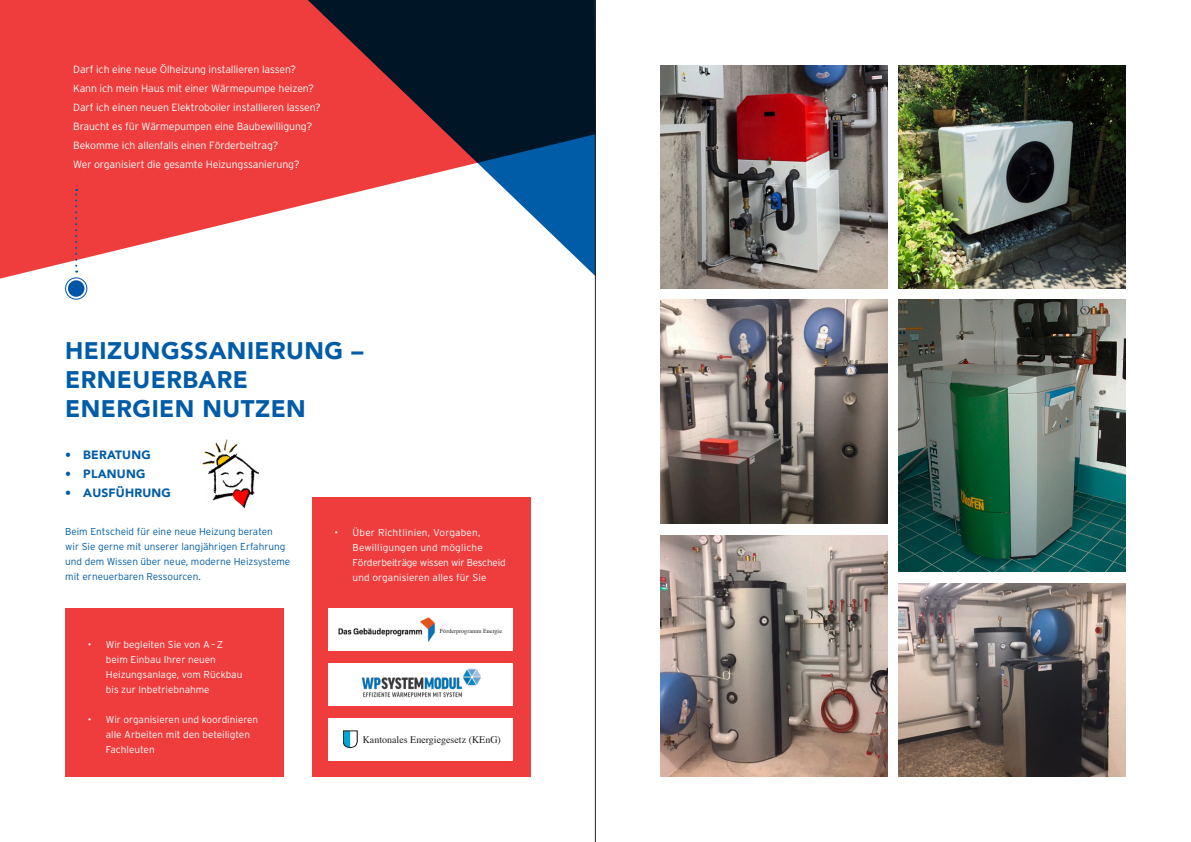
<style>
.page{position:relative;width:1191px;height:842px;background:#fff}
.page>*{position:absolute;margin:0;border:0;box-sizing:border-box;transform-origin:0 0}
.t1{font:900 24px/28.8px "Avenir";letter-spacing:.02em;color:#005ca7}
.t2{font:900 12px "Avenir";letter-spacing:.02em;color:#005ca7}
.t3{font:300 10.5px/19px "Interstate";letter-spacing:-.01em;color:#fff}
.t4{font:300 10px/15px "Interstate";color:#fff}
.t5{font:300 10px/15px "Interstate";color:#005ca7}
.t6{font:10px "Times";color:#231f20}
.t7{font:6.1px "Times";color:#231f20}
</style>
<div class="page">
<hr style="left:595px;top:0;width:1px;height:842px;background:#231f20">
<div style="left:312px;top:497px;width:218px;height:280px;background:#ee3d3c"></div>
<div style="left:65px;top:609px;width:218px;height:168px;background:#ee3d3c"></div>
<div style="left:329px;top:663px;width:184px;height:43px;background:#fff"></div>
<img style="left:361px;top:668px;width:120px;height:30px">
<div style="left:329px;top:718px;width:184px;height:42px;background:#fff"></div>
<div style="left:329px;top:609px;width:184px;height:42px;background:#fff"></div>
<img style="left:338px;top:617px;width:97px;height:25px">
<svg style="left:0;top:0;width:595px;height:281px;background:#f05a59"></svg>
<svg style="left:299px;top:0;width:296px;height:276px"></svg>
<img style="left:660px;top:65px;width:227px;height:223px">
<img style="left:660px;top:299px;width:227px;height:225px">
<img style="left:660px;top:535px;width:227px;height:242px">
<img style="left:899px;top:65px;width:226px;height:223px">
<img style="left:899px;top:299px;width:226px;height:273px">
<img style="left:899px;top:583px;width:226px;height:194px">
<svg style="left:75px;top:189px;width:2px;height:84px"></svg>
<div style="left:68px;top:280px;width:16px;height:17px;background:#0155a7;border-radius:50%"></div>
<div style="left:65px;top:278px;width:22px;height:21px;border:1px solid #0155a7;border-radius:50%"></div>
<img style="left:202px;top:440px;width:57px;height:69px">
<svg style="left:343px;top:731px;width:14px;height:16px"></svg>
<p class="t3" style="left:73px;top:60px;width:249px">Darf ich eine neue Ölheizung installieren lassen?<br>Kann ich mein Haus mit einer Wärmepumpe heizen?<br>Darf ich einen neuen Elektroboiler installieren lassen?<br>Braucht es für Wärmepumpen eine Baubewilligung?<br>Bekomme ich allenfalls einen Förderbeitrag?<br>Wer organisiert die gesamte Heizungssanierung?</p>
<h1 class="t1" style="left:65px;top:336px;width:300px">HEIZUNGSSANIERUNG –<br>ERNEUERBARE<br>ENERGIEN NUTZEN</h1>
<p class="t2" style="left:65px;top:444px;width:87px">• BERATUNG</p>
<p class="t2" style="left:65px;top:463px;width:82px">• PLANUNG</p>
<p class="t2" style="left:65px;top:482px;width:107px">• AUSFÜHRUNG</p>
<p class="t5" style="left:65px;top:524px;width:227px">Beim Entscheid für eine neue Heizung beraten<br>wir Sie gerne mit unserer langjährigen Erfahrung und dem Wissen über neue, moderne Heizsysteme mit erneuerbaren Ressourcen.</p>
<p class="t4" style="left:352px;top:525px;width:154px;text-indent:-18px">• Über Richtlinien, Vorgaben,<br>Bewilligungen und mögliche<br>Förderbeiträge wissen wir Bescheid und organisieren alles für Sie</p>
<p class="t4" style="left:106px;top:637px;width:138px;text-indent:-18px">• Wir begleiten Sie von A–Z beim Einbau Ihrer neuen<br>Heizungsanlage, vom Rückbau bis zur Inbetriebnahme</p>
<p class="t4" style="left:106px;top:712px;width:154px;text-indent:-18px">• Wir organisieren und koordinieren alle Arbeiten mit den beteiligten<br>Fachleuten</p>
<p class="t7" style="left:440px;top:625px;width:64px">Förderprogramm Energie</p>
<p class="t6" style="left:363px;top:730px;width:140px">Kantonales Energiegesetz (KEnG)</p>
</div>
